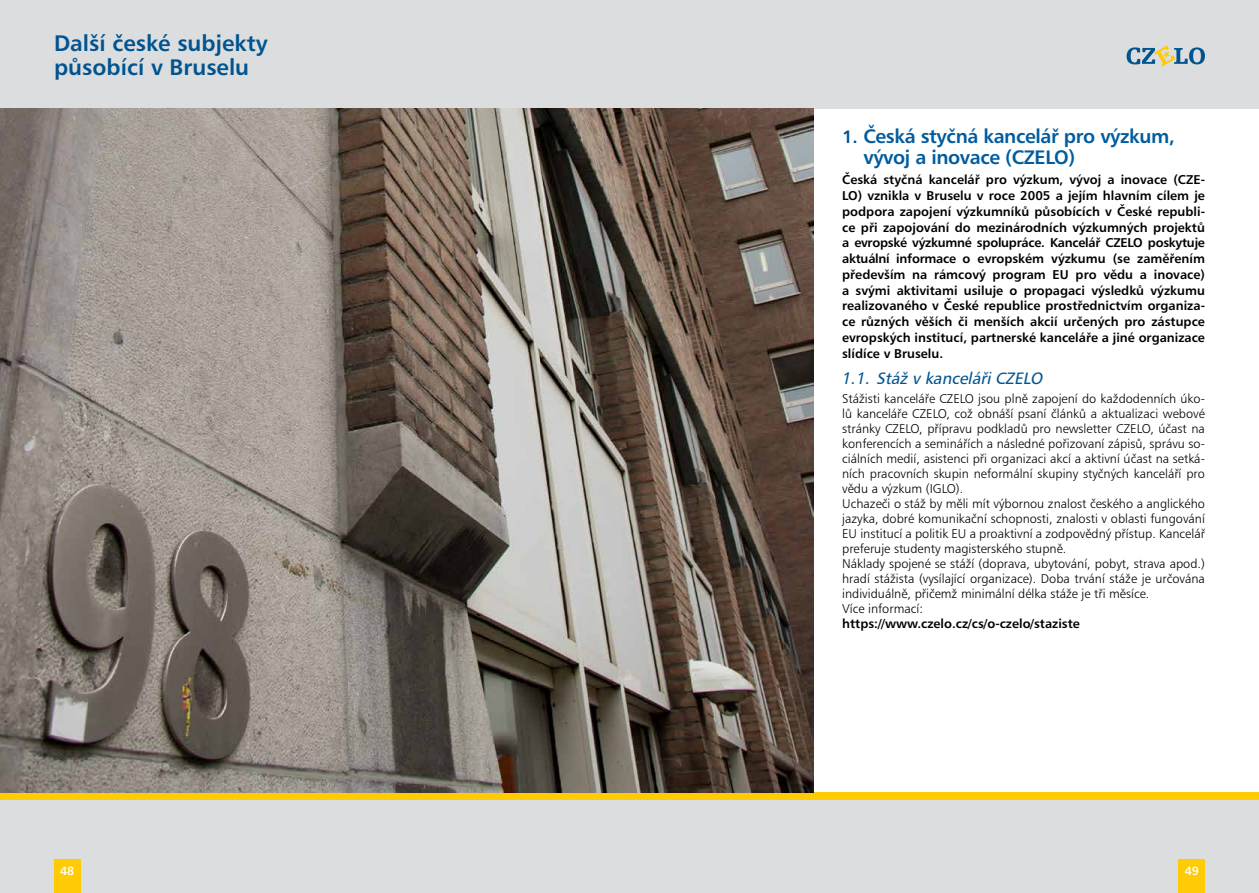
<style>
.page{position:relative;width:1259px;height:893px;background:#fff}
.page>*{position:absolute;margin:0;border:0;box-sizing:border-box;transform-origin:0 0}
.t1{font:22.5px/24px "Humanist 777 AT Bold B";color:#005490}
.t2{font:19.5px/21px "Humanist 777 AT Bold B";letter-spacing:-.02em;color:#005c9f}
.t3{font:italic 16.5px "Humanist 777 AT Roman B";color:#005490}
.t4{font:12.75px/15px "Humanist 777 AT Light B";color:#000}
.t5{font:12.75px/15.8px "Humanist 777 AT Bold B";color:#000;text-align:justify}
.t6{font:12px "Humanist 777 AT Bold B";color:#fff}
.s1{font-size:18px;color:#005490}
.s2{font-family:"Humanist 777 BT Italic B";font-style:normal}
</style>
<div class="page">
<div style="left:0;top:799px;width:1259px;height:94px;background:#dcddde"></div>
<div style="left:0;top:793px;width:1259px;height:7px;background:#ffcb05"></div>
<div style="left:54px;top:859px;width:26px;height:34px;background:#ffcb05"></div>
<div style="left:1178px;top:859px;width:27px;height:34px;background:#ffcb05"></div>
<div style="left:0;top:0;width:1259px;height:109px;background:#dcddde"></div>
<img style="left:0;top:108px;width:814px;height:685px">
<svg style="left:1126px;top:45px;width:79px;height:22px"></svg>
<h1 class="t1" style="left:54px;top:31px;width:215px">Další české subjekty působící v Bruselu</h1>
<h2 class="t2" style="left:863px;top:126px;width:313px;text-indent:-21px"><span class="s1">1.</span> Česká styčná kancelář pro výzkum, vývoj a inovace (CZELO)</h2>
<p class="t5" style="left:842px;top:172px;width:364px">Česká styčná kancelář pro výzkum, vývoj a inovace (CZE-LO) vznikla v Bruselu v roce 2005 a jejím hlavním cílem je podpora zapojení výzkumníků působících v České republi&shy;ce při zapojování do mezinárodních výzkumných projektů a evropské výzkumné spolupráce. Kancelář CZELO poskytuje aktuální informace o evropském výzkumu (se zaměřením především na rámcový program EU pro vědu a inovace) a svými aktivitami usiluje o propagaci výsledků výzkumu realizovaného v České republice prostřednictvím organiza&shy;ce různých věších či menších akcií určených pro zástupce evropských institucí, partnerské kanceláře a jiné organizace slídíce v Bruselu.</p>
<p class="t3" style="left:842px;top:368px;width:205px"><span class="s2">1 . 1 .</span> Stáž v kancelářiCZELO</p>
<p class="t4" style="left:842px;top:391px;width:364px">Stážisti kanceláře CZELO jsou plně zapojení do každodenních úko&shy;lů kanceláře CZELO, což obnáší psaní článků a aktualizaci webové stránky CZELO, přípravu podkladů pro newsletter CZELO, účast na konferencích a seminářích a následné pořizovaní zápisů, správu so&shy;ciálních medií, asistenci při organizaci akcí a aktivní účast na setká&shy;ních pracovních skupin neformální skupiny styčných kanceláří pro vědu a výzkum (IGLO).<br>Uchazeči o stáž by měli mít výbornou znalost českého a anglického jazyka, dobré komunikační schopnosti, znalosti v oblasti fungování EU institucí a politik EU a proaktivní a zodpovědný přístup. Kancelář preferuje studenty magisterského stupně.<br>Náklady spojené se stáží (doprava, ubytování, pobyt, strava apod.) hradí stážista (vysílající organizace). Doba trvání stáže je určována individuálně, přičemž minimální délka stáže je tři měsíce.<br>Více informací:</p>
<p class="t5" style="left:842px;top:615px;width:239px">https://www.czelo.cz/cs/o-czelo/staziste</p>
<p class="t6" style="left:60px;top:863px;width:16px">48</p>
<p class="t6" style="left:1184px;top:863px;width:16px">49</p>
</div>
